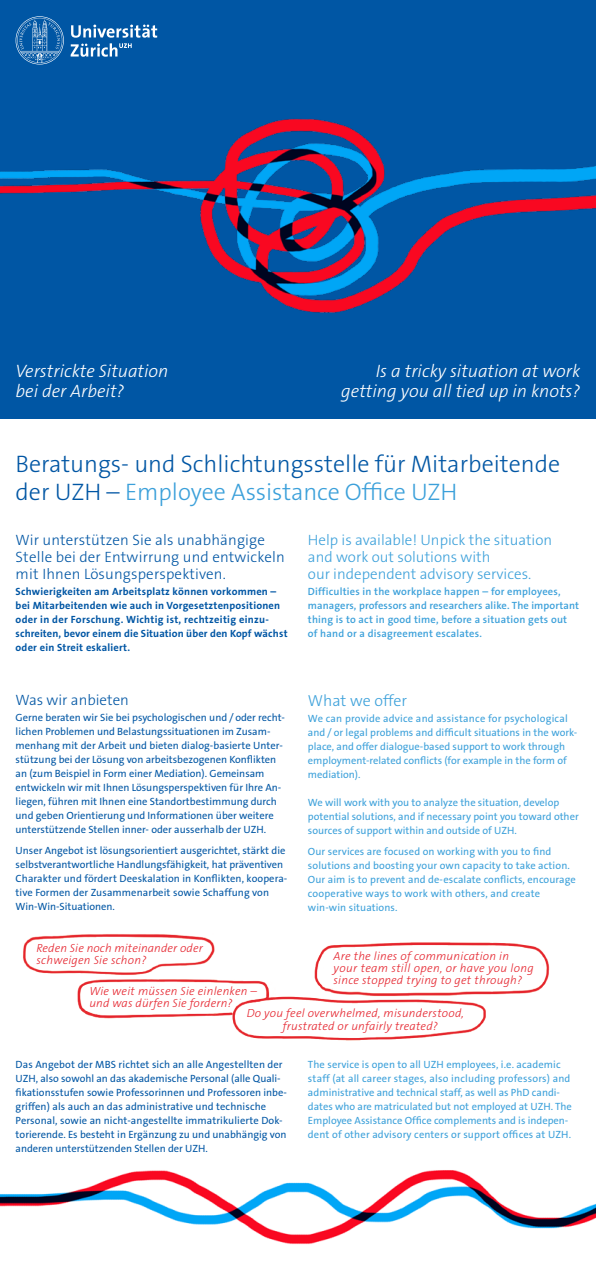
<style>
.page{position:relative;width:596px;height:1262px;background:#fff}
.page>*{position:absolute;margin:0;border:0;box-sizing:border-box;transform-origin:0 0}
.t1{font:300 24px/27.5px "The Sans B3";color:#0056a4}
.t2{font:italic 300 18px/20px "The Sans B3";color:#fff}
.t3{font:300 16px "The Sans B3";color:#3ba0da}
.t4{font:300 15px/17px "The Sans B3";letter-spacing:.01em;color:#0056a4}
.t5{font:300 15px/17px "The Sans B3";color:#3ba0da}
.t6{font:italic 300 11.8px/12.2px "The Sans B3";letter-spacing:.02em;color:#e5232d}
.t7{font:10.5px/14px "The Sans B5 Plain";color:#0056a4}
.t8{font:10.5px/14px "The Sans B5 Plain";color:#3ba0da}
.t9{font:700 10.5px/14px "The Sans B7";letter-spacing:.02em;color:#0056a4}
.t10{font:600 10.5px/14px "The Sans B6";letter-spacing:.02em;color:#3ba0da}
.s1{color:#3ba0da}
</style>
<div class="page">
<img style="left:23px;top:934px;width:527px;height:107px">
<img style="left:0;top:1170px;width:595px;height:74px">
<div style="left:0;top:0;width:595px;height:419px;background:#0056a4"></div>
<img style="left:0;top:119px;width:595px;height:194px">
<svg style="left:16px;top:16px;width:141px;height:48px"></svg>
<h2 class="t2" style="left:16px;top:362px;width:154px">Verstrickte Situation bei der Arbeit?</h2>
<h2 class="t2" style="left:341px;top:362px;width:240px;text-align:right">Is a tricky situation at work getting you all tied up in knots?</h2>
<h1 class="t1" style="left:16px;top:451px;width:545px">Beratungs- und Schlichtungsstelle für Mitarbeitende der UZH – <span class="s1">Employee Assistance Office UZH</span></h1>
<h3 class="t4" style="left:16px;top:532px;width:270px">Wir unterstützen Sie als unabhängige<br>Stelle bei der Entwirrung und entwickeln mit Ihnen Lösungsperspektiven.</h3>
<p class="t9" style="left:16px;top:584px;width:273px">Schwierigkeiten am Arbeitsplatz können vorkommen – bei Mitarbeitenden wie auch in Vorgesetztenpositionen oder in der Forschung. Wichtig ist, rechtzeitig einzu&shy;schreiten, bevor einem die Situation über den Kopf wächst oder ein Streit eskaliert.</p>
<h3 class="t4" style="left:16px;top:692px;width:115px">Was wir anbieten</h3>
<p class="t7" style="left:16px;top:711px;width:271px">Gerne beraten wir Sie bei psychologischen und / oder recht&shy;lichen Problemen und Belastungssituationen im Zusam&shy;menhang mit der Arbeit und bieten dialog-basierte Unter&shy;stützung bei der Lösung von arbeitsbezogenen Konflikten an (zum Beispiel in Form einer Mediation). Gemeinsam entwickeln wir mit Ihnen Lösungsperspektiven für Ihre An&shy;liegen, führen mit Ihnen eine Standortbestimmung durch und geben Orientierung und Informationen über weitere unterstützende Stellen inner- oder ausserhalb der UZH.</p>
<p class="t7" style="left:16px;top:844px;width:273px">Unser Angebot ist lösungsorientiert ausgerichtet, stärkt die selbstverantwortliche Handlungsfähigkeit, hat präventiven Charakter und fördert Deeskalation in Konflikten, koopera&shy;tive Formen der Zusammenarbeit sowie Schaffung von Win-Win-Situationen.</p>
<h3 class="t5" style="left:308px;top:532px;width:246px">Help is available! Unpick the situation and work out solutions with<br>our independent advisory services.</h3>
<p class="t10" style="left:308px;top:584px;width:272px">Difficulties in the workplace happen – for employees, managers, professors and researchers alike. The important thing is to act in good time, before a situation gets out of hand or a disagreement escalates.</p>
<h3 class="t3" style="left:308px;top:692px;width:101px">What we offer</h3>
<p class="t8" style="left:308px;top:712px;width:271px">We can provide advice and assistance for psychological and / or legal problems and difficult situations in the work&shy;place, and offer dialogue-based support to work through employment-related conflicts (for example in the form of mediation).</p>
<p class="t8" style="left:308px;top:796px;width:272px">We will work with you to analyze the situation, develop potential solutions, and if necessary point you toward other sources of support within and outside of UZH.</p>
<p class="t8" style="left:308px;top:845px;width:269px">Our services are focused on working with you to find solutions and boosting your own capacity to take action.<br>Our aim is to prevent and de-escalate conflicts, encourage cooperative ways to work with others, and create win-win situations.</p>
<p class="t6" style="left:37px;top:942px;width:168px">Reden Sie noch miteinander oder schweigen Sie schon?</p>
<p class="t6" style="left:89px;top:985px;width:169px">Wie weit müssen Sie einlenken – und was dürfen Sie fordern?</p>
<p class="t6" style="left:282px;top:1007px;width:183px;text-indent:-36px">Do you feel overwhelmed, misunderstood, frustrated or unfairly treated?</p>
<p class="t6" style="left:333px;top:950px;width:202px">Are the lines of communication in your team still open, or have you long since stopped trying to get through?</p>
<p class="t7" style="left:16px;top:1058px;width:273px">Das Angebot der MBS richtet sich an alle Angestellten der UZH, also sowohl an das akademische Personal (alle Quali&shy;fikationsstufen sowie Professorinnen und Professoren inbe&shy;griffen) als auch an das administrative und technische Personal, sowie an nicht-angestellte immatrikulierte Dok&shy;torierende. Es besteht in Ergänzung zu und unabhängig von anderen unterstützenden Stellen der UZH.</p>
<p class="t8" style="left:308px;top:1058px;width:265px">The service is open to all UZH employees, i.e. academic staff (at all career stages, also including professors) and administrative and technical staff, as well as PhD candi&shy;dates who are matriculated but not employed at UZH. The Employee Assistance Office complements and is indepen&shy;dent of other advisory centers or support offices at UZH.</p>
</div>
